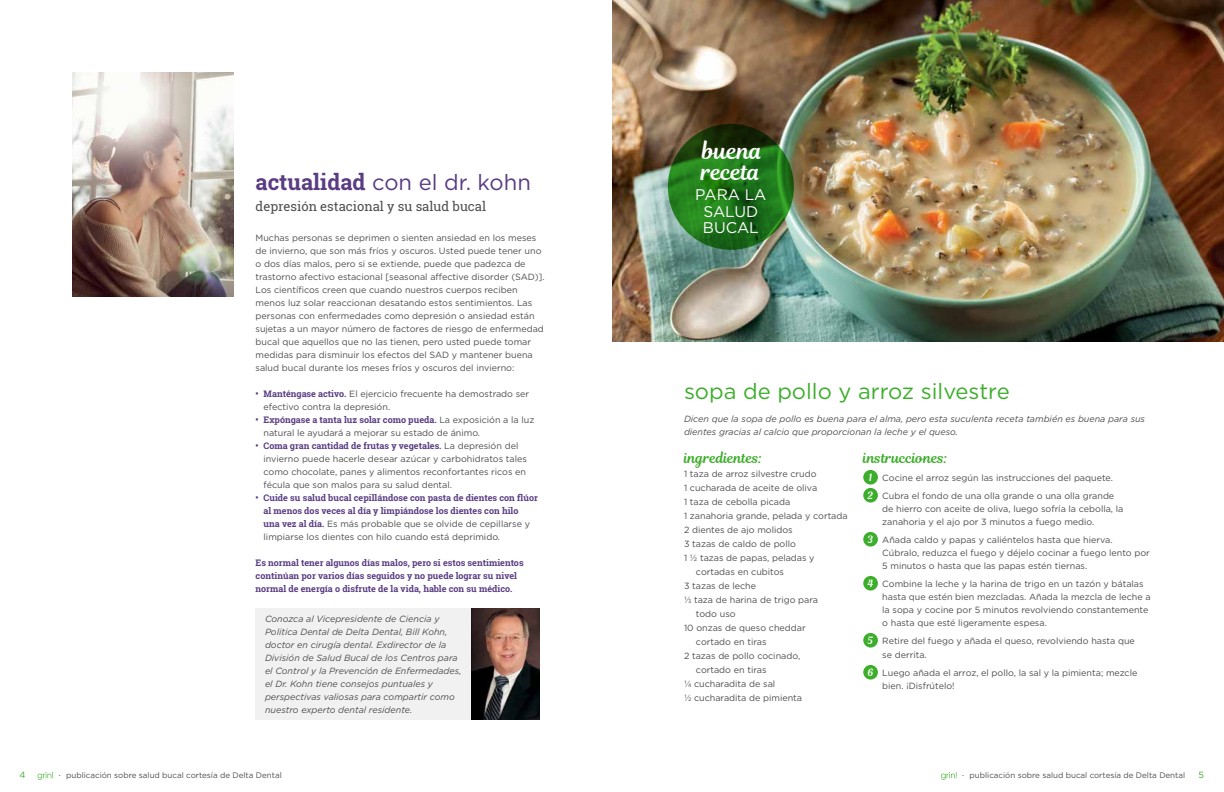
<style>
.page{position:relative;width:1224px;height:792px;background:#fff}
.page>*{position:absolute;margin:0;border:0;box-sizing:border-box;transform-origin:0 0}
.t1{font:22.3px/21px "Magnolia Script";color:#fff}
.t2{font:22px "Gotham";color:#3dae2b}
.t3{font:22px "Gotham";color:#593c82}
.t4{font:15.4px/16.5px "Gotham";color:#fff;text-align:center}
.t5{font:14px "Magnolia Script";color:#3dae2b}
.t6{font:13px "Roboto Slab";color:#4d4d4f}
.t7{font:9px/13px "Gotham";color:#4d4d4f}
.t8{font:italic 9px/13px "Gotham";color:#4d4d4f}
.t9{font:700 9px/13px "Roboto Slab";color:#593c82}
.t10{font:9px "Gotham";color:#3dae2b}
.t11{font:8px "Gotham";color:#4d4d4f}
.s1{font-family:"Roboto Slab";font-weight:700}
.s2{font-family:"Roboto Slab";font-weight:700;color:#593c82}
.s3{font-family:"Gotham";font-weight:400;color:#4d4d4f}
.s4{font-size:4px}
.s5{font-family:"Magnolia Script";font-size:10px;color:#fff}
</style>
<div class="page">
<svg style="left:38px;top:772px;width:16px;height:8px"></svg>
<img style="left:612px;top:0;width:612px;height:342px">
<svg style="left:668px;top:124px;width:126px;height:126px;background:#1f6b17"></svg>
<svg style="left:941px;top:772px;width:16px;height:8px"></svg>
<div style="left:863px;top:470px;width:15px;height:15px;background:#3dae2b;border-radius:50%"></div>
<div style="left:863px;top:488px;width:15px;height:15px;background:#3dae2b;border-radius:50%"></div>
<div style="left:863px;top:532px;width:15px;height:15px;background:#3dae2b;border-radius:50%"></div>
<div style="left:863px;top:576px;width:15px;height:15px;background:#3dae2b;border-radius:50%"></div>
<div style="left:863px;top:633px;width:15px;height:15px;background:#3dae2b;border-radius:50%"></div>
<div style="left:863px;top:665px;width:15px;height:15px;background:#3dae2b;border-radius:50%"></div>
<img style="left:72px;top:72px;width:162px;height:225px">
<div style="left:256px;top:608px;width:284px;height:112px;background:#f1f1f2"></div>
<div style="left:471px;top:607px;width:70px;height:113px;background:#000;opacity:.35"></div>
<h2 class="t3" style="left:256px;top:168px;width:277px"><span class="s1">actualidad</span> con el dr. kohn</h2>
<h3 class="t6" style="left:256px;top:197px;width:232px">depresión estacional y su salud bucal</h3>
<p class="t7" style="left:256px;top:231px;width:291px">Muchas personas se deprimen o sienten ansiedad en los meses de invierno, que son más fríos y oscuros. Usted puede tener uno o dos días malos, pero si se extiende, puede que padezca de trastorno afectivo estacional [seasonal affective disorder (SAD)].<br>Los científicos creen que cuando nuestros cuerpos reciben menos luz solar reaccionan desatando estos sentimientos. Las personas con enfermedades como depresión o ansiedad están sujetas a un mayor número de factores de riesgo de enfermedad bucal que aquellos que no las tienen, pero usted puede tomar medidas para disminuir los efectos del SAD y mantener buena salud bucal durante los meses fríos y oscuros del invierno:</p>
<p class="t7" style="left:264px;top:387px;width:267px;text-indent:-8px"><span class="s2">• Manténgase activo.</span> El ejercicio frecuente ha demostrado ser efectivo contra la depresión.</p>
<p class="t9" style="left:256px;top:413px;width:280px">• Expóngase a tanta luz solar como pueda. <span class="s3">La exposición a la luz</span></p>
<p class="t7" style="left:264px;top:426px;width:218px">natural le ayudará a mejorar su estado de ánimo.</p>
<p class="t9" style="left:256px;top:439px;width:264px">• Coma gran cantidad de frutas y vegetales. <span class="s3">La depresión del</span></p>
<p class="t7" style="left:264px;top:452px;width:265px;text-align:justify">invierno puede hacerle desear azúcar y carbohidratos tales como chocolate, panes y alimentos reconfortantes ricos en fécula que son malos para su salud dental.</p>
<p class="t9" style="left:264px;top:491px;width:276px;text-indent:-8px">• Cuide su salud bucal cepillándose con pasta de dientes con flúor al menos dos veces al día y limpiándose los dientes con hilo</p>
<p class="t7" style="left:264px;top:517px;width:268px"><span class="s2">una vez al día.</span> Es más probable que se olvide de cepillarse y limpiarse los dientes con hilo cuando está deprimido.</p>
<p class="t9" style="left:256px;top:556px;width:270px">Es normal tener algunos días malos, pero si estos sentimientos continúan por varios días seguidos y no puede lograr su nivel normal de energía o disfrute de la vida, hable con su médico.</p>
<p class="t8" style="left:265px;top:612px;width:198px">Conozca al Vicepresidente de Ciencia y Politica Dental de Delta Dental, Bill Kohn, doctor en cirugía dental. Exdirector de la División de Salud Bucal de los Centros para el Control y la Prevención de Enfermedades, el Dr. Kohn tiene consejos puntuales y perspectivas valiosas para compartir como nuestro experto dental residente.</p>
<p class="t10" style="left:20px;top:769px;width:8px">4</p>
<p class="t11" style="left:59px;top:770px;width:224px"><span class="s4">•</span> publicación sobre salud bucal cortesía de Delta Dental</p>
<h1 class="t1" style="left:701px;top:141px;width:63px">buena receta</h1>
<h3 class="t4" style="left:695px;top:186px;width:73px">PARA LA<br>SALUD<br>BUCAL</h3>
<h2 class="t2" style="left:684px;top:377px;width:327px">sopa de pollo y arroz silvestre</h2>
<p class="t8" style="left:684px;top:412px;width:463px">Dicen que la sopa de pollo es buena para el alma, pero esta suculenta receta también es buena para sus dientes gracias al calcio que proporcionan la leche y el queso.</p>
<h3 class="t5" style="left:863px;top:447px;width:85px">instrucciones:</h3>
<p class="t7" style="left:868px;top:468px;width:248px;line-height:18px"><span class="s5">1</span> Cocine el arroz según las instrucciones del paquete.<br><span class="s5">2</span> Cubra el fondo de una olla grande o una olla grande</p>
<p class="t7" style="left:882px;top:502px;width:243px">de hierro con aceite de oliva, luego sofría la cebolla, la zanahoria y el ajo por 3 minutos a fuego medio.</p>
<p class="t7" style="left:882px;top:533px;width:269px;text-indent:-15px"><span class="s5">3</span> Añada caldo y papas y caliéntelos hasta que hierva.<br>Cúbralo, reduzca el fuego y déjelo cocinar a fuego lento por<br>5 minutos o hasta que las papas estén tiernas.</p>
<p class="t7" style="left:882px;top:577px;width:270px;text-indent:-15px"><span class="s5">4</span> Combine la leche y la harina de trigo en un tazón y bátalas hasta que estén bien mezcladas. Añada la mezcla de leche a la sopa y cocine por 5 minutos revolviendo constantemente o hasta que esté ligeramente espesa.</p>
<p class="t7" style="left:882px;top:633px;width:254px;line-height:14px;text-indent:-15px"><span class="s5">5</span> Retire del fuego y añada el queso, revolviendo hasta que se derrita.</p>
<p class="t7" style="left:882px;top:666px;width:257px;text-indent:-15px"><span class="s5">6</span> Luego añada el arroz, el pollo, la sal y la pimienta; mezcle bien. ¡Disfrútelo!</p>
<h3 class="t5" style="left:684px;top:448px;width:79px">ingredientes:</h3>
<p class="t7" style="left:684px;top:467px;width:134px">1 taza de arroz silvestre crudo</p>
<p class="t7" style="left:684px;top:481px;width:135px">1 cucharada de aceite de oliva</p>
<p class="t7" style="left:684px;top:495px;width:108px">1 taza de cebolla picada</p>
<p class="t7" style="left:684px;top:509px;width:165px">1 zanahoria grande, pelada y cortada</p>
<p class="t7" style="left:684px;top:523px;width:110px">2 dientes de ajo molidos</p>
<p class="t7" style="left:684px;top:537px;width:114px">3 tazas de caldo de pollo</p>
<p class="t7" style="left:684px;top:551px;width:132px">1 ½ tazas de papas, peladas y</p>
<p class="t7" style="left:696px;top:565px;width:90px">cortadas en cubitos</p>
<p class="t7" style="left:684px;top:579px;width:74px">3 tazas de leche</p>
<p class="t7" style="left:684px;top:593px;width:136px">⅓ taza de harina de trigo para</p>
<p class="t7" style="left:696px;top:607px;width:41px">todo uso</p>
<p class="t7" style="left:684px;top:621px;width:123px">10 onzas de queso cheddar</p>
<p class="t7" style="left:696px;top:635px;width:72px">cortado en tiras</p>
<p class="t7" style="left:684px;top:649px;width:118px">2 tazas de pollo cocinado,</p>
<p class="t7" style="left:696px;top:663px;width:72px">cortado en tiras</p>
<p class="t7" style="left:684px;top:677px;width:93px">¼ cucharadita de sal</p>
<p class="t7" style="left:684px;top:691px;width:120px">½ cucharadita de pimienta</p>
<p class="t11" style="left:962px;top:770px;width:224px"><span class="s4">•</span> publicación sobre salud bucal cortesía de Delta Dental</p>
<p class="t10" style="left:1198px;top:769px;width:7px">5</p>
</div>
